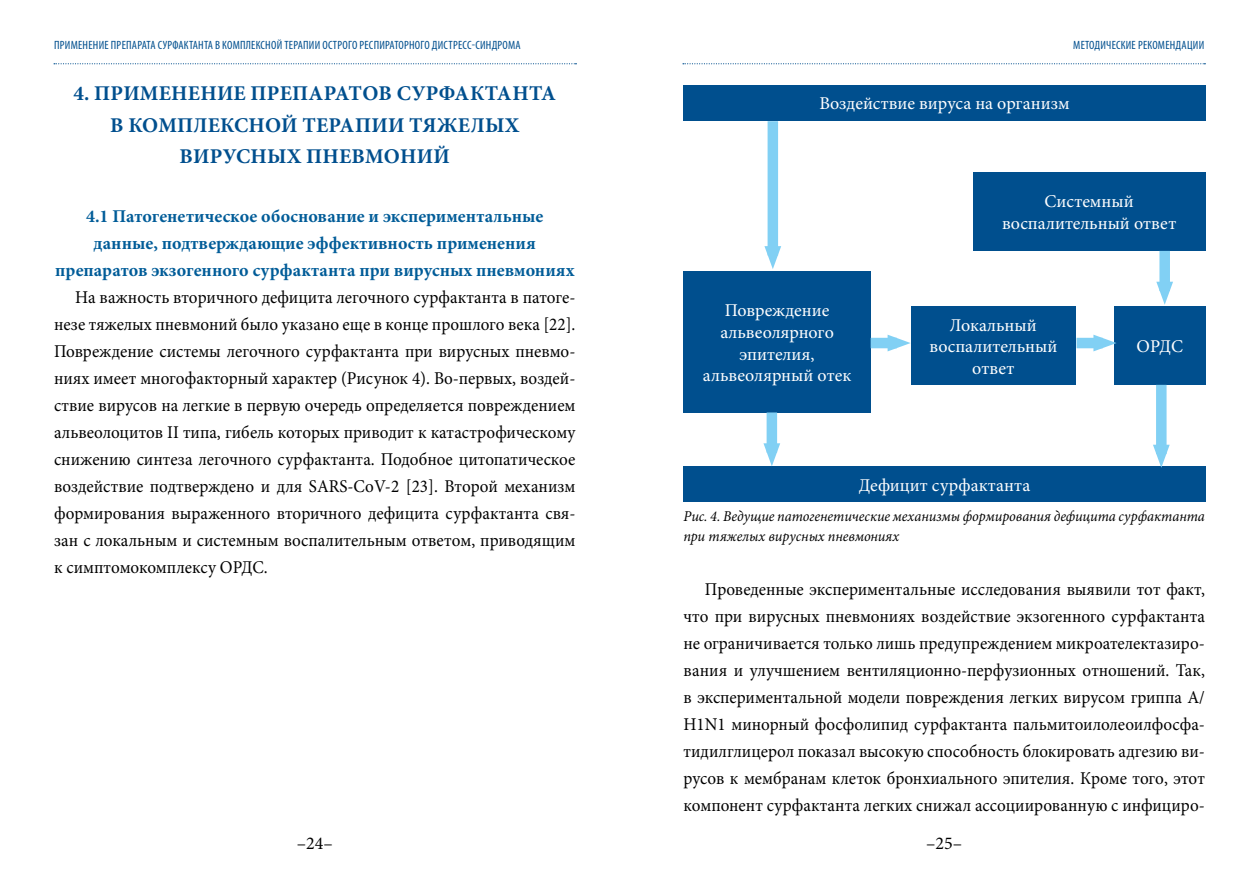
<style>
.page{position:relative;width:1259px;height:893px;background:#fff}
.page>*{position:absolute;margin:0;border:0;box-sizing:border-box;transform-origin:0 0}
.t1{font:700 21px/31.5px "Minion Pro";letter-spacing:.01em;color:#004f8e;text-align:center}
.t2{font:18px/27px "Minion Pro";color:#000;text-align:justify;scale:.95 1}
.t3{font:18px/21.6px "Minion Pro";color:#fff;text-align:center}
.t4{font:700 18px/27px "Minion Pro";color:#005c98;text-align:center}
.t5{font:18px "Minion Pro";color:#000}
.t6{font:italic 15px/19.5px "Minion Pro";color:#000;scale:.95 1}
.t7{font:condensed 12px "Myriad Pro";letter-spacing:.02em;color:#004f8e}
</style>
<div class="page">
<svg style="left:54px;top:63px;width:522px;height:1px"></svg>
<svg style="left:683px;top:63px;width:522px;height:1px"></svg>
<div style="left:683px;top:85px;width:522px;height:35px;background:#004f8e"></div>
<div style="left:683px;top:466px;width:522px;height:36px;background:#004f8e"></div>
<div style="left:683px;top:271px;width:187px;height:142px;background:#004f8e"></div>
<div style="left:911px;top:306px;width:164px;height:79px;background:#004f8e"></div>
<div style="left:1114px;top:306px;width:91px;height:79px;background:#004f8e"></div>
<div style="left:972px;top:172px;width:233px;height:79px;background:#004f8e"></div>
<div style="left:767px;top:121px;width:11px;height:134px;background:#81d0f4"></div>
<svg style="left:764px;top:246px;width:17px;height:23px"></svg>
<div style="left:870px;top:338px;width:27px;height:10px;background:#81d0f4"></div>
<svg style="left:887px;top:335px;width:23px;height:16px"></svg>
<div style="left:1076px;top:338px;width:26px;height:10px;background:#81d0f4"></div>
<svg style="left:1093px;top:335px;width:23px;height:16px"></svg>
<div style="left:1159px;top:251px;width:11px;height:40px;background:#81d0f4"></div>
<svg style="left:1156px;top:282px;width:17px;height:23px"></svg>
<div style="left:766px;top:412px;width:11px;height:41px;background:#81d0f4"></div>
<svg style="left:763px;top:443px;width:17px;height:23px"></svg>
<div style="left:1156px;top:385px;width:10px;height:69px;background:#81d0f4"></div>
<svg style="left:1153px;top:445px;width:16px;height:23px"></svg>
<p class="t7" style="left:54px;top:37px;width:468px">ПРИМЕНЕНИЕ ПРЕПАРАТА СУРФАКТАНТА В КОМПЛЕКСНОЙ ТЕРАПИИ ОСТРОГО РЕСПИРАТОРНОГО ДИСТРЕСС-СИНДРОМА</p>
<p class="t7" style="left:1073px;top:37px;width:132px">МЕТОДИЧЕСКИЕ РЕКОМЕНДАЦИИ</p>
<p class="t1" style="left:73px;top:78px;width:484px">4. ПРИМЕНЕНИЕ ПРЕПАРАТОВ СУРФАКТАНТА<br>В КОМПЛЕКСНОЙ ТЕРАПИИ ТЯЖЕЛЫХ<br>ВИРУСНЫХ ПНЕВМОНИЙ</p>
<p class="t4" style="left:55px;top:202px;width:521px">4.1 Патогенетическое обоснование и экспериментальные данные, подтверждающие эффективность применения препаратов экзогенного сурфактанта при вирусных пневмониях</p>
<p class="t2" style="left:54px;top:284px;width:550px;text-indent:21px">На важность вторичного дефицита легочного сурфактанта в патоге&shy;незе тяжелых пневмоний было указано еще в конце прошлого века [22].<br>Повреждение системы легочного сурфактанта при вирусных пневмо&shy;ниях имеет многофакторный характер (Рисунок 4). Во-первых, воздей&shy;ствие вирусов на легкие в первую очередь определяется повреждением альвеолоцитов II типа, гибель которых приводит к катастрофическому снижению синтеза легочного сурфактанта. Подобное цитопатическое воздействие подтверждено и для SARS-CoV-2 [23]. Второй механизм формирования выраженного вторичного дефицита сурфактанта свя&shy;зан с локальным и системным воспалительным ответом, приводящим к симптомокомплексу ОРДС.</p>
<p class="t3" style="left:819px;top:93px;width:252px">Воздействие вируса на организм</p>
<p class="t3" style="left:703px;top:300px;width:150px">Повреждение альвеолярного эпителия, альвеолярный отек</p>
<p class="t3" style="left:1002px;top:191px;width:176px">Системный воспалительный ответ</p>
<p class="t3" style="left:929px;top:314px;width:129px">Локальный воспалительный ответ</p>
<p class="t3" style="left:1136px;top:336px;width:48px">ОРДС</p>
<p class="t3" style="left:859px;top:474px;width:173px">Дефицит сурфактанта</p>
<p class="t6" style="left:683px;top:507px;width:550px">Рис. 4. Ведущие патогенетические механизмы формирования дефицита сурфактанта при тяжелых вирусных пневмониях</p>
<p class="t2" style="left:683px;top:576px;width:550px;text-indent:21px">Проведенные экспериментальные исследования выявили тот факт, что при вирусных пневмониях воздействие экзогенного сурфактанта не ограничивается только лишь предупреждением микроателектазиро&shy;вания и улучшением вентиляционно-перфузионных отношений. Так, в экспериментальной модели повреждения легких вирусом гриппа А/ H1N1 минорный фосфолипид сурфактанта пальмитоилолеоилфосфа&shy;тидилглицерол показал высокую способность блокировать адгезию ви&shy;русов к мембранам клеток бронхиального эпителия. Кроме того, этот компонент сурфактанта легких снижал ассоциированную с инфициро-</p>
<p class="t5" style="left:297px;top:832px;width:37px">–24–</p>
<p class="t5" style="left:926px;top:832px;width:38px">–25–</p>
</div>
